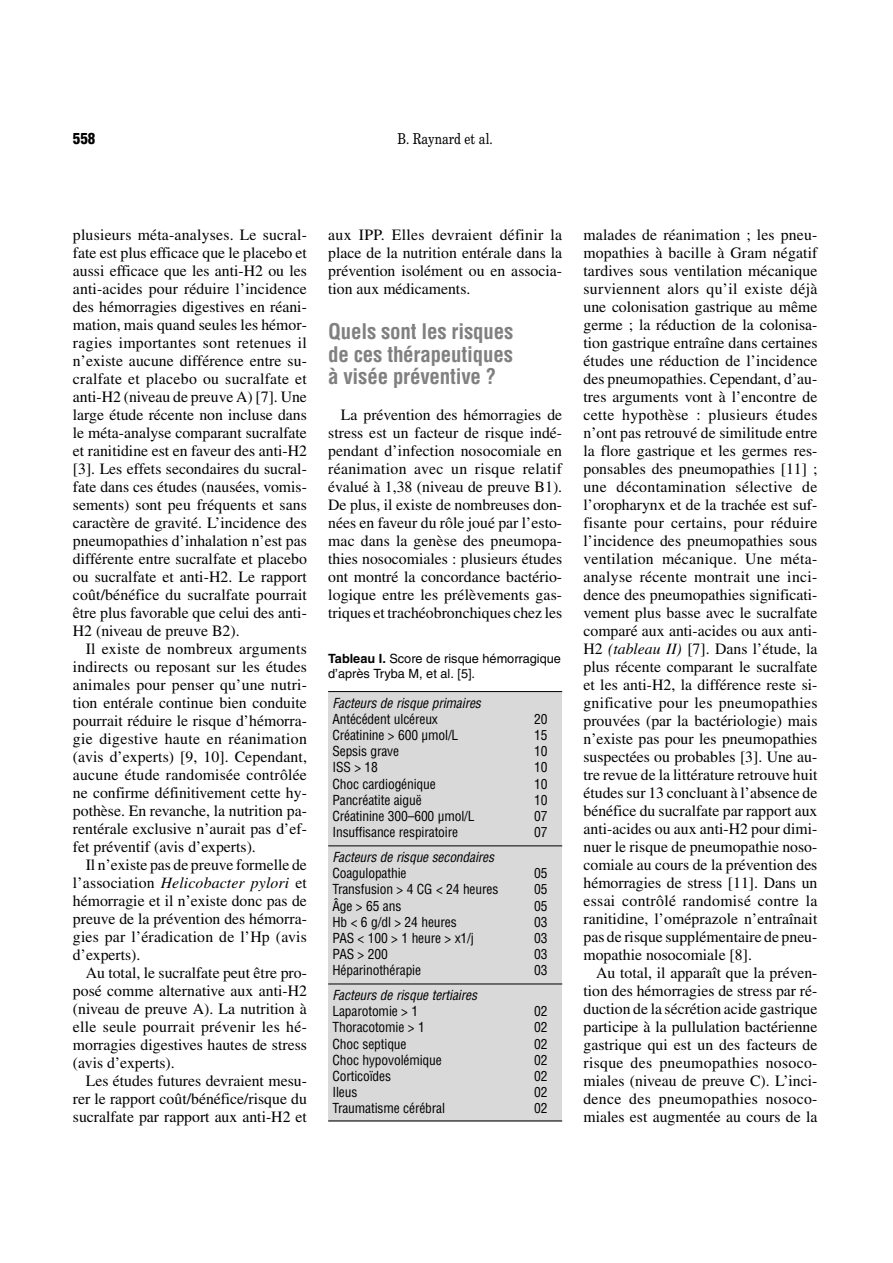
<style>
.page{position:relative;width:893px;height:1263px;background:#fff}
.page>*{position:absolute;margin:0;border:0;box-sizing:border-box;transform-origin:0 0}
.t1{font:700 condensed 21px/22.5px "Helvetica";letter-spacing:-.01em;color:#808080;text-align:justify}
.t2{font:15.75px/18px "Times";color:#000;text-align:justify}
.t3{font:15px "New Century Schlbk";color:#000;scale:.8 1}
.t4{font:900 condensed 15px "Helvetica";color:#000}
.t5{font:condensed 13.5px "Helvetica";letter-spacing:-.01em;color:#000}
.t6{font:italic condensed 13.5px "Helvetica";letter-spacing:-.01em;color:#000}
.t7{font:12.75px/15.3px "Helvetica";color:#000}
.s1{font-style:italic}
.s2{font-weight:700}
</style>
<div class="page">
<div style="left:328px;top:691px;width:234px;height:430px;background:#d9d9d9"></div>
<hr style="left:328px;top:691px;width:234px;height:1px;background:#000">
<hr style="left:328px;top:846px;width:234px;height:1px;background:#000">
<hr style="left:328px;top:984px;width:234px;height:1px;background:#000">
<hr style="left:328px;top:1121px;width:234px;height:1px;background:#000">
<p class="t4" style="left:73px;top:132px;width:24px">558</p>
<p class="t3" style="left:397px;top:133px;width:120px">B. Raynard et al.</p>
<p class="t2" style="left:73px;top:227px;width:235px">plusieurs méta-analyses. Le sucral&shy;fate est plus efficace que le placebo et aussi efficace que les anti-H2 ou les anti-acides pour réduire l’incidence des hémorragies digestives en réani&shy;mation, mais quand seules les hémor&shy;ragies importantes sont retenues il n’existe aucune différence entre su&shy;cralfate et placebo ou sucralfate et anti-H2 (niveau de preuve A) [7]. Une large étude récente non incluse dans le méta-analyse comparant sucralfate et ranitidine est en faveur des anti-H2 [3]. Les effets secondaires du sucral&shy;fate dans ces études (nausées, vomis&shy;sements) sont peu fréquents et sans caractère de gravité. L’incidence des pneumopathies d’inhalation n’est pas différente entre sucralfate et placebo ou sucralfate et anti-H2. Le rapport coût/bénéfice du sucralfate pourrait être plus favorable que celui des anti-H2 (niveau de preuve B2).</p>
<p class="t2" style="left:73px;top:641px;width:235px;text-indent:13px">Il existe de nombreux arguments indirects ou reposant sur les études animales pour penser qu’une nutri&shy;tion entérale continue bien conduite pourrait réduire le risque d’hémorra&shy;gie digestive haute en réanimation (avis d’experts) [9, 10]. Cependant, aucune étude randomisée contrôlée ne confirme définitivement cette hy&shy;pothèse. En revanche, la nutrition pa&shy;rentérale exclusive n’aurait pas d’ef&shy;fet préventif (avis d’experts).</p>
<p class="t2" style="left:73px;top:857px;width:235px;text-indent:13px">Il n’existe pas de preuve formelle de l’association <span class="s1">Helicobacter pylori</span> et hémorragie et il n’existe donc pas de preuve de la prévention des hémorra&shy;gies par l’éradication de l’Hp (avis d’experts).</p>
<p class="t2" style="left:73px;top:965px;width:235px;text-indent:13px">Au total, le sucralfate peut être pro&shy;posé comme alternative aux anti-H2 (niveau de preuve A). La nutrition à elle seule pourrait prévenir les hé&shy;morragies digestives hautes de stress (avis d’experts).</p>
<p class="t2" style="left:73px;top:1073px;width:235px;text-indent:13px">Les études futures devraient mesu&shy;rer le rapport coût/bénéfice/risque du sucralfate par rapport aux anti-H2 et</p>
<p class="t2" style="left:328px;top:227px;width:235px">aux IPP. Elles devraient définir la place de la nutrition entérale dans la prévention isolément ou en associa&shy;tion aux médicaments.</p>
<h1 class="t1" style="left:328px;top:322px;width:187px">Quels sont les risques de ces thérapeutiques à visée préventive ?</h1>
<p class="t2" style="left:328px;top:407px;width:235px;text-indent:13px">La prévention des hémorragies de stress est un facteur de risque indé&shy;pendant d’infection nosocomiale en réanimation avec un risque relatif évalué à 1,38 (niveau de preuve B1).<br>De plus, il existe de nombreuses don&shy;nées en faveur du rôle joué par l’esto&shy;mac dans la genèse des pneumopa&shy;thies nosocomiales : plusieurs études ont montré la concordance bactério&shy;logique entre les prélèvements gas&shy;triques et trachéobronchiques chez les</p>
<p class="t7" style="left:328px;top:652px;width:234px"><span class="s2">Tableau I.</span> Score de risque hémorragique d’après Tryba M, et al. [5].</p>
<p class="t6" style="left:332px;top:697px;width:150px">Facteurs de risque primaires</p>
<p class="t5" style="left:332px;top:714px;width:107px">Antécédent ulcéreux</p>
<p class="t5" style="left:534px;top:714px;width:15px">20</p>
<p class="t5" style="left:332px;top:730px;width:127px">Créatinine &gt; 600 µmol/L</p>
<p class="t5" style="left:534px;top:730px;width:15px">15</p>
<p class="t5" style="left:332px;top:746px;width:68px">Sepsis grave</p>
<p class="t5" style="left:534px;top:746px;width:15px">10</p>
<p class="t5" style="left:332px;top:762px;width:47px">ISS &gt; 18</p>
<p class="t5" style="left:534px;top:762px;width:15px">10</p>
<p class="t5" style="left:332px;top:778px;width:105px">Choc cardiogénique</p>
<p class="t5" style="left:534px;top:778px;width:15px">10</p>
<p class="t5" style="left:332px;top:795px;width:91px">Pancréatite aiguë</p>
<p class="t5" style="left:534px;top:795px;width:15px">10</p>
<p class="t5" style="left:332px;top:811px;width:144px">Créatinine 300–600 µmol/L</p>
<p class="t5" style="left:534px;top:811px;width:15px">07</p>
<p class="t5" style="left:332px;top:827px;width:127px">Insuffisance respiratoire</p>
<p class="t5" style="left:534px;top:827px;width:15px">07</p>
<p class="t6" style="left:332px;top:852px;width:163px">Facteurs de risque secondaires</p>
<p class="t5" style="left:332px;top:868px;width:76px">Coagulopathie</p>
<p class="t5" style="left:534px;top:868px;width:15px">05</p>
<p class="t5" style="left:332px;top:884px;width:167px">Transfusion &gt; 4 CG &lt; 24 heures</p>
<p class="t5" style="left:534px;top:884px;width:15px">05</p>
<p class="t5" style="left:332px;top:900px;width:70px">Âge &gt; 65 ans</p>
<p class="t5" style="left:534px;top:900px;width:15px">05</p>
<p class="t5" style="left:332px;top:917px;width:126px">Hb &lt; 6 g/dl &gt; 24 heures</p>
<p class="t5" style="left:534px;top:917px;width:15px">03</p>
<p class="t5" style="left:332px;top:933px;width:143px">PAS &lt; 100 &gt; 1 heure &gt; x1/j</p>
<p class="t5" style="left:534px;top:933px;width:15px">03</p>
<p class="t5" style="left:332px;top:949px;width:57px">PAS &gt; 200</p>
<p class="t5" style="left:534px;top:949px;width:15px">03</p>
<p class="t5" style="left:332px;top:965px;width:90px">Héparinothérapie</p>
<p class="t5" style="left:534px;top:965px;width:15px">03</p>
<p class="t6" style="left:332px;top:990px;width:146px">Facteurs de risque tertiaires</p>
<p class="t5" style="left:332px;top:1006px;width:87px">Laparotomie &gt; 1</p>
<p class="t5" style="left:534px;top:1006px;width:15px">02</p>
<p class="t5" style="left:332px;top:1022px;width:94px">Thoracotomie &gt; 1</p>
<p class="t5" style="left:534px;top:1022px;width:15px">02</p>
<p class="t5" style="left:332px;top:1038px;width:76px">Choc septique</p>
<p class="t5" style="left:534px;top:1038px;width:15px">02</p>
<p class="t5" style="left:332px;top:1055px;width:111px">Choc hypovolémique</p>
<p class="t5" style="left:534px;top:1055px;width:15px">02</p>
<p class="t5" style="left:332px;top:1071px;width:60px">Corticoïdes</p>
<p class="t5" style="left:534px;top:1071px;width:15px">02</p>
<p class="t5" style="left:332px;top:1087px;width:26px">Ileus</p>
<p class="t5" style="left:534px;top:1087px;width:15px">02</p>
<p class="t5" style="left:332px;top:1103px;width:114px">Traumatisme cérébral</p>
<p class="t5" style="left:534px;top:1103px;width:15px">02</p>
<p class="t2" style="left:583px;top:227px;width:235px">malades de réanimation ; les pneu&shy;mopathies à bacille à Gram négatif tardives sous ventilation mécanique surviennent alors qu’il existe déjà une colonisation gastrique au même germe ; la réduction de la colonisa&shy;tion gastrique entraîne dans certaines études une réduction de l’incidence des pneumopathies. Cependant, d’au&shy;tres arguments vont à l’encontre de cette hypothèse : plusieurs études n’ont pas retrouvé de similitude entre la flore gastrique et les germes res&shy;ponsables des pneumopathies [11] ; une décontamination sélective de l’oropharynx et de la trachée est suf&shy;fisante pour certains, pour réduire l’incidence des pneumopathies sous ventilation mécanique. Une méta&shy;analyse récente montrait une inci&shy;dence des pneumopathies significati&shy;vement plus basse avec le sucralfate comparé aux anti-acides ou aux anti-H2 <span class="s1">(tableau II)</span> [7]. Dans l’étude, la plus récente comparant le sucralfate et les anti-H2, la différence reste si&shy;gnificative pour les pneumopathies prouvées (par la bactériologie) mais n’existe pas pour les pneumopathies suspectées ou probables [3]. Une au&shy;tre revue de la littérature retrouve huit études sur 13 concluant à l’absence de bénéfice du sucralfate par rapport aux anti-acides ou aux anti-H2 pour dimi&shy;nuer le risque de pneumopathie noso&shy;comiale au cours de la prévention des hémorragies de stress [11]. Dans un essai contrôlé randomisé contre la ranitidine, l’oméprazole n’entraînait pas de risque supplémentaire de pneu&shy;mopathie nosocomiale [8].</p>
<p class="t2" style="left:583px;top:965px;width:235px;text-indent:13px">Au total, il apparaît que la préven&shy;tion des hémorragies de stress par ré&shy;duction de la sécrétion acide gastrique participe à la pullulation bactérienne gastrique qui est un des facteurs de risque des pneumopathies nosoco&shy;miales (niveau de preuve C). L’inci&shy;dence des pneumopathies nosoco&shy;miales est augmentée au cours de la</p>
</div>
